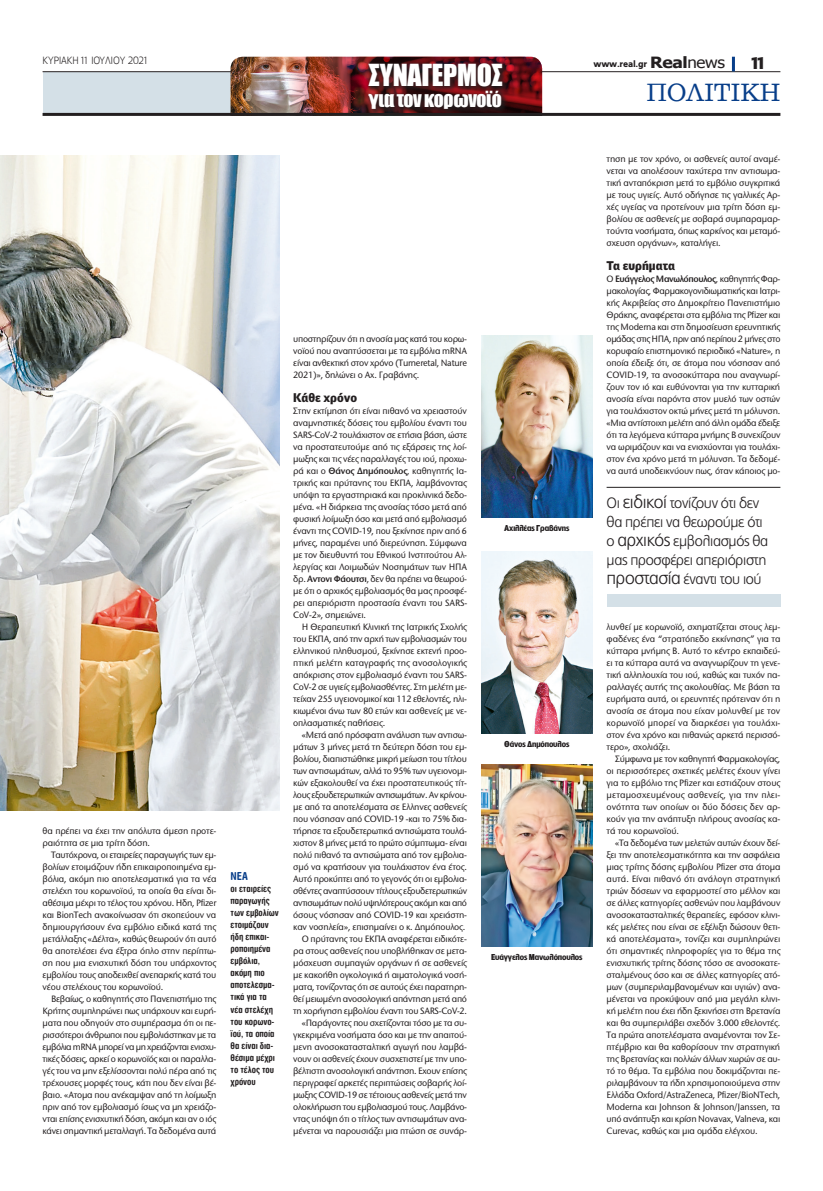
<style>
.page{position:relative;width:823px;height:1191px;background:#fff}
.page>*{position:absolute;margin:0;border:0;box-sizing:border-box;transform-origin:0 0}
.t1{font:27.9px "Impact";letter-spacing:-.01em;color:#fff}
.t2{font:24px "PF Clarendon";color:#083e89;scale:.96 1}
.t3{font:20px "Impact";letter-spacing:-.02em;color:#fff}
.t4{font:700 16px "PF Lounge";color:#231f20}
.t5{font:300 15px/19px "PF Catalog";letter-spacing:-.025em;color:#231f20}
.t6{font:900 12px "PF Bell Gothic Text";letter-spacing:-.005em;color:#231f20}
.t7{font:700 condensed 11px "CF Smooth SG";color:#083e89}
.t8{font:300 10px "PF Lounge";letter-spacing:-.005em;color:#231f20;scale:.96 1}
.t9{font:500 9.6px/12px "Stone Sans ITC Hel";letter-spacing:-.02em;color:#231f20;text-align:justify;scale:.96 1}
.t10{font:500 9.6px/12px "Stone Sans ITC Hel";letter-spacing:-.02em;color:#231f20;text-align:justify}
.t11{font:700 condensed 9.3px/12px "CF Smooth SG";letter-spacing:-.01em;color:#231f20}
.t12{font:900 9px "PF Catalog";letter-spacing:-.02em;color:#231f20;scale:.96 1}
.t13{font:700 8px "PF Lounge";letter-spacing:-.02em;color:#231f20}
.s1{font-family:"Tahoma";font-weight:700;font-size:15.5px}
.s2{font-family:"Tahoma";font-weight:400;font-size:15.5px}
.s3{font-weight:600}
.s4{font-size:18px}
</style>
<div class="page">
<div style="left:43px;top:72px;width:473px;height:41px;background:#d4e0e7"></div>
<hr style="left:43px;top:71px;width:737px;height:1px;background:#231f20">
<hr style="left:731px;top:57px;width:3px;height:14px;background:#083e89">
<img style="left:230px;top:57px;width:56px;height:56px">
<img style="left:286px;top:57px;width:256px;height:56px">
<div style="left:365px;top:60px;width:144px;height:56px;background:#231f20;opacity:.75"></div>
<hr style="left:43px;top:113px;width:737px;height:3px;background:#231f20">
<img style="left:0;top:156px;width:279px;height:654px">
<img style="left:481px;top:335px;width:111px;height:182px">
<img style="left:481px;top:551px;width:111px;height:182px">
<img style="left:481px;top:764px;width:111px;height:182px">
<div style="left:606px;top:595px;width:174px;height:12px;background:#d4e0e7"></div>
<hr style="left:606px;top:487px;width:174px;height:1px;background:#231f20">
<p class="t8" style="left:43px;top:55px;width:112px">KYΡΙΑΚΗ 11 IOYΛΙΟΥ 2021</p>
<h1 class="t1" style="left:369px;top:53px;width:135px">ΣΥΝΑΓΕΡΜΟΣ</h1>
<h3 class="t3" style="left:369px;top:84px;width:134px">για τον κορωνοϊό</h3>
<p class="t12" style="left:593px;top:59px;width:138px">www.real.gr <span class="s1">Real</span><span class="s2">news</span></p>
<h3 class="t4" style="left:749px;top:54px;width:17px">11</h3>
<h2 class="t2" style="left:646px;top:80px;width:141px">ΠΟΛΙΤΙΚΗ</h2>
<p class="t9" style="left:43px;top:825px;width:182px">θα πρέπει να έχει την απόλυτα άμεση προτε&shy;ραιότητα σε μια τρίτη δόση.</p>
<p class="t9" style="left:43px;top:849px;width:182px;text-indent:8px">Ταυτόχρονα, οι εταιρείες παραγωγής των εμ&shy;βολίων ετοιμάζουν ήδη επικαιροποιημένα εμ&shy;βόλια, ακόμη πιο αποτελεσματικά για τα νέα στελέχη του κορωνοϊού, τα οποία θα είναι δι&shy;αθέσιμα μέχρι το τέλος του χρόνου. Ηδη, Pfizer και BionTech ανακοίνωσαν ότι σκοπεύουν να δημιουργήσουν ένα εμβόλιο ειδικά κατά της μετάλλαξης «Δέλτα», καθώς θεωρούν ότι αυτό θα αποτελέσει ένα έξτρα όπλο στην περίπτω&shy;ση που μια ενισχυτική δόση του υπάρχοντος εμβολίου τους αποδειχθεί ανεπαρκής κατά του νέου στελέχους του κορωνοϊού.</p>
<p class="t9" style="left:43px;top:993px;width:182px;text-indent:9px">Βεβαίως, ο καθηγητής στο Πανεπιστήμιο της Κρήτης συμπληρώνει πως υπάρχουν και ευρή&shy;ματα που οδηγούν στο συμπέρασμα ότι οι πε&shy;ρισσότεροι άνθρωποι που εμβολιάστηκαν με τα εμβόλια mRNA μπορεί να μη χρειάζονται ενισχυ&shy;τικές δόσεις, αρκεί ο κορωνοϊός και οι παραλλα&shy;γές του να μην εξελίσσονται πολύ πέρα από τις τρέχουσες μορφές τους, κάτι που δεν είναι βέ&shy;βαιο. «Ατομα που ανέκαμψαν από τη λοίμωξη πριν από τον εμβολιασμό ίσως να μη χρειάζο&shy;νται επίσης ενισχυτική δόση, ακόμη και αν ο ιός κάνει σημαντική μεταλλαγή. Τα δεδομένα αυτά</p>
<p class="t7" style="left:230px;top:870px;width:19px">ΝΕΑ</p>
<p class="t11" style="left:230px;top:883px;width:50px">οι εταιρείες παραγωγής των εμβολίων ετοιμάζουν ήδη επικαι&shy;ροποιημένα εμβόλια, ακόμη πιο αποτελεσμα&shy;τικά για τα νέα στελέχη του κορωνο&shy;ϊού, τα οποία θα είναι δια&shy;θέσιμα μέχρι το τέλος του χρόνου</p>
<p class="t9" style="left:293px;top:333px;width:182px">υποστηρίζουν ότι η ανοσία μας κατά του κορω&shy;νοϊού που αναπτύσσεται με τα εμβόλια mRNA είναι ανθεκτική στον χρόνο (Turneretal, Nature 2021)», δηλώνει ο Αχ. Γραβάνης.</p>
<p class="t6" style="left:293px;top:390px;width:66px">Κάθε χρόνο</p>
<p class="t9" style="left:293px;top:405px;width:182px">Στην εκτίμηση ότι είναι πιθανό να χρειαστούν αναμνηστικές δόσεις του εμβολίου έναντι του SARS-CoV-2 τουλάχιστον σε ετήσια βάση, ώστε να προστατευτούμε από τις εξάρσεις της λοί&shy;μωξης και τις νέες παραλλαγές του ιού, προχω&shy;ρά και ο <span class="s3">Θάνος Δημόπουλος</span>, καθηγητής Ια&shy;τρικής και πρύτανης του ΕΚΠΑ, λαμβάνοντας υπόψη τα εργαστηριακά και προκλινικά δεδο&shy;μένα. «Η διάρκεια της ανοσίας τόσο μετά από φυσική λοίμωξη όσο και μετά από εμβολιασμό έναντι της COVID-19, που ξεκίνησε πριν από 6 μήνες, παραμένει υπό διερεύνηση. Σύμφωνα με τον διευθυντή του Εθνικού Ινστιτούτου Αλ&shy;λεργίας και Λοιμωδών Νοσημάτων των ΗΠΑ δρ. <span class="s3">Αντονι Φάουτσι</span>, δεν θα πρέπει να θεωρού&shy;με ότι ο αρχικός εμβολιασμός θα μας προσφέ&shy;ρει απεριόριστη προστασία έναντι του SARS-CoV-2», σημειώνει.</p>
<p class="t9" style="left:293px;top:621px;width:182px;text-indent:9px">Η Θεραπευτική Κλινική της Ιατρικής Σχολής του ΕΚΠΑ, από την αρχή των εμβολιασμών του ελληνικού πληθυσμού, ξεκίνησε εκτενή προο&shy;πτική μελέτη καταγραφής της ανοσολογικής απόκρισης στον εμβολιασμό έναντι του SARS-CoV-2 σε υγιείς εμβολιασθέντες. Στη μελέτη με&shy;τείχαν 255 υγειονομικοί και 112 εθελοντές, ηλι&shy;κιωμένοι άνω των 80 ετών και ασθενείς με νε&shy;οπλασματικές παθήσεις.</p>
<p class="t9" style="left:293px;top:729px;width:182px;text-align:right">«Μετά από πρόσφατη ανάλυση των αντισω&shy;μάτων 3 μήνες μετά τη δεύτερη δόση του εμ&shy;βολίου, διαπιστώθηκε μικρή μείωση του τίτλου των αντισωμάτων, αλλά το 95% των υγειονομι&shy;κών εξακολουθεί να έχει προστατευτικούς τίτ&shy;λους εξουδετερωτικών αντισωμάτων. Αν κρίνου&shy;με από τα αποτελέσματα σε Ελληνες ασθενείς που νόσησαν από COVID-19 -και το 75% δια&shy;τήρησε τα εξουδετερωτικά αντισώματα τουλά&shy;χιστον 8 μήνες μετά το πρώτο σύμπτωμα- είναι πολύ πιθανό τα αντισώματα από τον εμβολια&shy;σμό να κρατήσουν για τουλάχιστον ένα έτος.<br>Αυτό προκύπτει από το γεγονός ότι οι εμβολια&shy;σθέντες αναπτύσσουν τίτλους εξουδετερωτικών αντισωμάτων πολύ υψηλότερους ακόμη και από όσους νόσησαν από COVID-19 και χρειάστη&shy;καν νοσηλεία», επισημαίνει ο κ. Δημόπουλος.<br>Ο πρύτανης του ΕΚΠΑ αναφέρεται ειδικότε&shy;ρα στους ασθενείς που υποβλήθηκαν σε μετα&shy;μόσχευση συμπαγών οργάνων ή σε ασθενείς με κακοήθη ογκολογικά ή αιματολογικά νοσή&shy;ματα, τονίζοντας ότι σε αυτούς έχει παρατηρη&shy;θεί μειωμένη ανοσολογική απάντηση μετά από τη χορήγηση εμβολίου έναντι του SARS-CoV-2. «Παράγοντες που σχετίζονται τόσο με τα συ&shy;γκεκριμένα νοσήματα όσο και με την απαιτού&shy;μενη ανοσοκατασταλτική αγωγή που λαμβά&shy;νουν οι ασθενείς έχουν συσχετιστεί με την υπο&shy;βέλτιστη ανοσολογική απάντηση. Εχουν επίσης περιγραφεί αρκετές περιπτώσεις σοβαρής λοί&shy;μωξης COVID-19 σε τέτοιους ασθενείς μετά την ολοκλήρωση του εμβολιασμού τους. Λαμβάνο&shy;ντας υπόψη ότι ο τίτλος των αντισωμάτων ανα&shy;μένεται να παρουσιάζει μια πτώση σε συνάρ-</p>
<p class="t13" style="left:504px;top:523px;width:67px">Αχιλλέας Γραβάνης</p>
<p class="t13" style="left:504px;top:739px;width:67px">Θάνος Δημόπουλος</p>
<p class="t13" style="left:491px;top:952px;width:93px">Ευάγγελος Μανωλόπουλος</p>
<p class="t9" style="left:606px;top:153px;width:182px">τηση με τον χρόνο, οι ασθενείς αυτοί αναμέ&shy;νεται να απολέσουν ταχύτερα την αντισωμα&shy;τική ανταπόκριση μετά το εμβόλιο συγκριτικά με τους υγιείς. Αυτό οδήγησε τις γαλλικές Αρ&shy;χές υγείας να προτείνουν μια τρίτη δόση εμ&shy;βολίου σε ασθενείς με σοβαρά συμπαραμαρ&shy;τούντα νοσήματα, όπως καρκίνος και μεταμό&shy;σχευση οργάνων», καταλήγει.</p>
<p class="t6" style="left:606px;top:258px;width:70px">Τα ευρήματα</p>
<p class="t9" style="left:606px;top:273px;width:182px">Ο <span class="s3">Ευάγγελος Μανωλόπουλος</span>, καθηγητής Φαρ&shy;μακολογίας, Φαρμακογονιδιωματικής και Ιατρι&shy;κής Ακριβείας στο Δημοκρίτειο Πανεπιστήμιο Θράκης, αναφέρεται στα εμβόλια της Pfizer και της Moderna και στη δημοσίευση ερευνητικής ομάδας στις ΗΠΑ, πριν από περίπου 2 μήνες στο κορυφαίο επιστημονικό περιοδικό «Nature», η οποία έδειξε ότι, σε άτομα που νόσησαν από COVID-19, τα ανοσοκύτταρα που αναγνωρί&shy;ζουν τον ιό και ευθύνονται για την κυτταρική ανοσία είναι παρόντα στον μυελό των οστών για τουλάχιστον οκτώ μήνες μετά τη μόλυνση. «Μια αντίστοιχη μελέτη από άλλη ομάδα έδειξε ότι τα λεγόμενα κύτταρα μνήμης Β συνεχίζουν να ωριμάζουν και να ενισχύονται για τουλάχι&shy;στον ένα χρόνο μετά τη μόλυνση. Τα δεδομέ&shy;να αυτά υποδεικνύουν πως, όταν κάποιος μο-</p>
<h3 class="t5" style="left:606px;top:494px;width:163px">Οι <span class="s4">ειδικοί</span> τονίζουν ότι δεν θα πρέπει να θεωρούμε ότι ο <span class="s4">αρχικός</span> εμβολιασμός θα μας προσφέρει απεριόριστη <span class="s4">προστασία</span> έναντι του ιού</h3>
<p class="t9" style="left:606px;top:621px;width:182px">λυνθεί με κορωνοϊό, σχηματίζεται στους λεμ&shy;φαδένες ένα “στρατόπεδο εκκίνησης” για τα κύτταρα μνήμης Β. Αυτό το κέντρο εκπαιδεύ&shy;ει τα κύτταρα αυτά να αναγνωρίζουν τη γενε&shy;τική αλληλουχία του ιού, καθώς και τυχόν πα&shy;ραλλαγές αυτής της ακολουθίας. Με βάση τα ευρήματα αυτά, οι ερευνητές πρότειναν ότι η ανοσία σε άτομα που είχαν μολυνθεί με τον κορωνοϊό μπορεί να διαρκέσει για τουλάχι&shy;στον ένα χρόνο και πιθανώς αρκετά περισσό&shy;τερο», σχολιάζει.</p>
<p class="t10" style="left:606px;top:753px;width:175px;text-indent:9px">Σύμφωνα με τον καθηγητή Φαρμακολογίας, οι περισσότερες σχετικές μελέτες έχουν γίνει για το εμβόλιο της Pfizer και εστιάζουν στους μεταμοσχευμένους ασθενείς, για την πλει&shy;ονότητα των οποίων οι δύο δόσεις δεν αρ&shy;κούν για την ανάπτυξη πλήρους ανοσίας κα&shy;τά του κορωνοϊού.</p>
<p class="t9" style="left:606px;top:837px;width:182px;text-indent:9px">«Τα δεδομένα των μελετών αυτών έχουν δεί&shy;ξει την αποτελεσματικότητα και την ασφάλεια μιας τρίτης δόσης εμβολίου Pfizer στα άτομα αυτά. Είναι πιθανό ότι ανάλογη στρατηγική τριών δόσεων να εφαρμοστεί στο μέλλον και σε άλλες κατηγορίες ασθενών που λαμβάνουν ανοσοκατασταλτικές θεραπείες, εφόσον κλινι&shy;κές μελέτες που είναι σε εξέλιξη δώσουν θετι&shy;κά αποτελέσματα», τονίζει και συμπληρώνει ότι σημαντικές πληροφορίες για το θέμα της ενισχυτικής τρίτης δόσης τόσο σε ανοσοκατε&shy;σταλμένους όσο και σε άλλες κατηγορίες ατό&shy;μων (συμπεριλαμβανομένων και υγιών) ανα&shy;μένεται να προκύψουν από μια μεγάλη κλινι&shy;κή μελέτη που έχει ήδη ξεκινήσει στη Βρετανία και θα συμπεριλάβει σχεδόν 3.000 εθελοντές.<br>Τα πρώτα αποτελέσματα αναμένονται τον Σε&shy;πτέμβριο και θα καθορίσουν την στρατηγική της Βρετανίας και πολλών άλλων χωρών σε αυ&shy;τό το θέμα. Τα εμβόλια που δοκιμάζονται πε&shy;ριλαμβάνουν τα ήδη χρησιμοποιούμενα στην Ελλάδα Oxford/AstraZeneca, Pfizer/BioNTech, Moderna και Johnson &amp; Johnson/Janssen, τα υπό ανάπτυξη και κρίση Novavax, Valneva, και Curevac, καθώς και μια ομάδα ελέγχου.</p>
</div>
